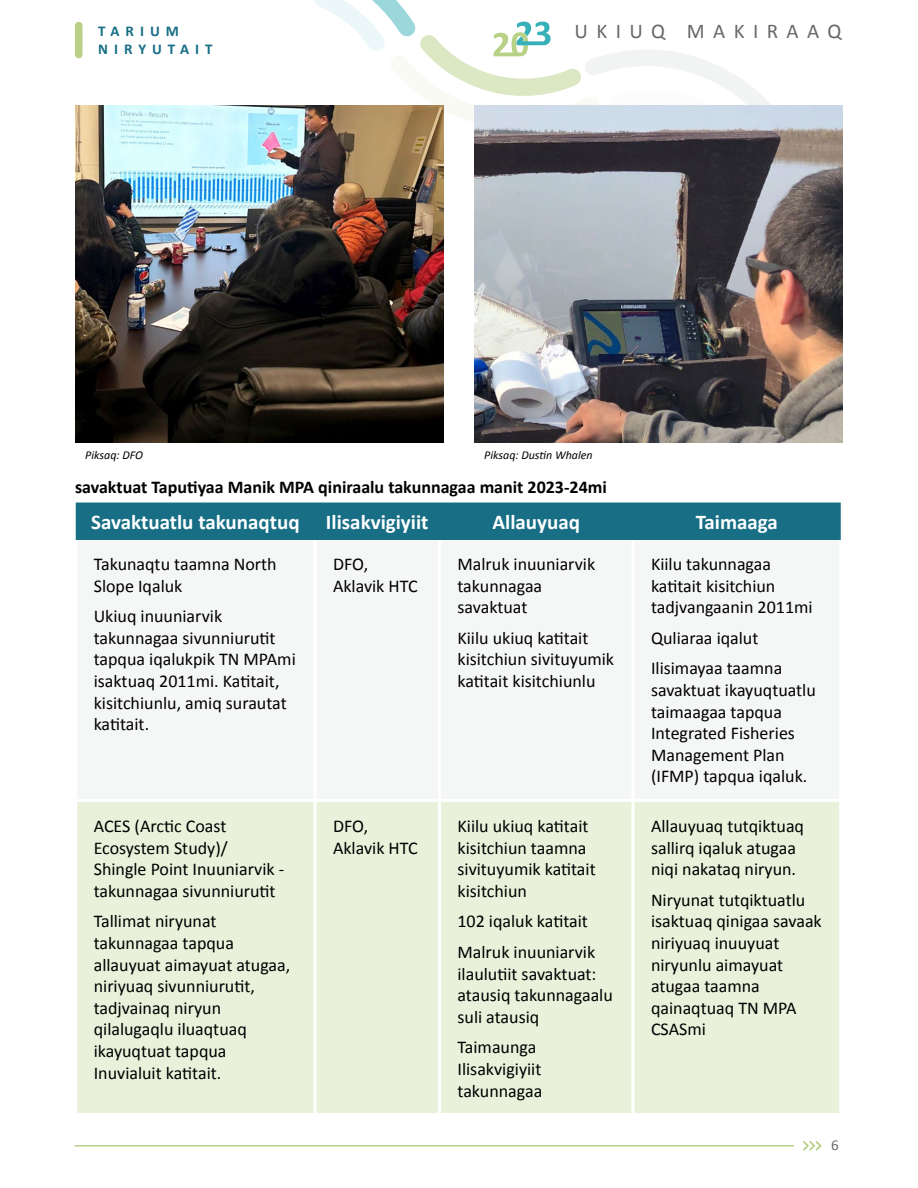
<style>
.page{position:relative;width:918px;height:1188px;background:#fff}
.page>*{position:absolute;margin:0;border:0;box-sizing:border-box;transform-origin:0 0}
.t1{font:700 21px "Calibri";color:#fff}
.t2{font:21px "Calibri";letter-spacing:.4em;color:#686868}
.t3{font:18px/21.6px "Calibri";color:#000}
.t4{font:700 18px "Calibri";color:#000}
.t5{font:700 15px/18px "Calibri";letter-spacing:.4em;color:#176e85}
.t6{font:15px "Calibri";color:#686868}
.t7{font:italic 12px "Calibri";color:#000}
</style>
<div class="page">
<svg style="left:315px;top:0;width:455px;height:122px"></svg>
<div style="left:75px;top:26px;width:7px;height:29px;background:#b8d187"></div>
<hr style="left:75px;top:1145px;width:719px;height:2px;background:#b8d187">
<svg style="left:803px;top:1141px;width:18px;height:9px"></svg>
<img style="left:75px;top:105px;width:369px;height:338px">
<img style="left:474px;top:105px;width:369px;height:338px">
<div style="left:76px;top:503px;width:765px;height:37px;background:#176e85"></div>
<div style="left:77px;top:802px;width:762px;height:311px;background:#eaf1db"></div>
<hr style="left:438px;top:802px;width:3px;height:311px;background:#fff">
<hr style="left:632px;top:802px;width:2px;height:311px;background:#fff">
<hr style="left:314px;top:802px;width:2px;height:311px;background:#fff">
<p class="t5" style="left:98px;top:22px;width:116px">TARIUM<br>NIRYUTAIT</p>
<p class="t2" style="left:574px;top:17px;width:269px">UKIUQ MAKIRAAQ</p>
<p class="t7" style="left:85px;top:447px;width:59px">Piksaq: DFO</p>
<p class="t7" style="left:484px;top:447px;width:110px">Piksaq: Dustin Whalen</p>
<p class="t4" style="left:75px;top:475px;width:533px">savaktuat Taputiyaa Manik MPA qiniraalu takunnagaa manit 2023-24mi</p>
<p class="t1" style="left:91px;top:507px;width:210px">Savaktuatlu takunaqtuq</p>
<p class="t1" style="left:326px;top:507px;width:104px">Ilisakvigiyiit</p>
<p class="t1" style="left:492px;top:507px;width:89px">Allauyuaq</p>
<p class="t1" style="left:696px;top:507px;width:84px">Taimaaga</p>
<p class="t3" style="left:94px;top:553px;width:184px">Takunaqtu taamna North<br>Slope Iqaluk</p>
<p class="t3" style="left:94px;top:605px;width:204px">Ukiuq inuuniarvik takunnagaa sivunniurutit tapqua iqalukpik TN MPAmi isaktuaq 2011mi. Katitait, kisitchiunlu, amiq surautat katitait.</p>
<p class="t3" style="left:333px;top:553px;width:86px">DFO,<br>Aklavik HTC</p>
<p class="t3" style="left:458px;top:553px;width:139px">Malruk inuuniarvik takunnagaa savaktuat</p>
<p class="t3" style="left:458px;top:627px;width:158px">Kiilu ukiuq katitait kisitchiun sivituyumik katitait kisitchiunlu</p>
<p class="t3" style="left:651px;top:553px;width:163px">Kiilu takunnagaa katitait kisitchiun tadjvangaanin 2011mi</p>
<p class="t3" style="left:651px;top:622px;width:133px;line-height:30.6px">Quliaraa iqalut<br>Ilisimayaa taamna</p>
<p class="t3" style="left:651px;top:679px;width:166px">savaktuat ikayuqtuatlu taimaagaa tapqua<br>Integrated Fisheries<br>Management Plan (IFMP) tapqua iqaluk.</p>
<p class="t3" style="left:94px;top:815px;width:192px">ACES (Arctic Coast<br>Ecosystem Study)/<br>Shingle Point Inuuniarvik - takunnagaa sivunniurutit</p>
<p class="t3" style="left:94px;top:910px;width:198px">Tallimat niryunat takunnagaa tapqua allauyuat aimayuat atugaa, niriyuaq sivunniurutit, tadjvainaq niryun qilalugaqlu iluaqtuaq ikayuqtuat tapqua<br>Inuvialuit katitait.</p>
<p class="t3" style="left:333px;top:815px;width:86px">DFO,<br>Aklavik HTC</p>
<p class="t3" style="left:458px;top:815px;width:140px">Kiilu ukiuq katitait kisitchiun taamna sivituyumik katitait kisitchiun</p>
<p class="t3" style="left:458px;top:906px;width:139px;line-height:30.6px">102 iqaluk katitait<br>Malruk inuuniarvik</p>
<p class="t3" style="left:458px;top:962px;width:157px">ilaulutiit savaktuat: atausiq takunnagaalu suli atausiq</p>
<p class="t3" style="left:458px;top:1036px;width:86px">Taimaunga<br>Ilisakvigiyiit takunnagaa</p>
<p class="t3" style="left:651px;top:815px;width:155px">Allauyuaq tutqiktuaq sallirq iqaluk atugaa niqi nakataq niryun.</p>
<p class="t3" style="left:651px;top:888px;width:172px">Niryunat tutqiktuatlu isaktuaq qinigaa savaak niriyuaq inuuyuat niryunlu aimayuat atugaa taamna qainaqtuaq TN MPA<br>CSASmi</p>
<p class="t6" style="left:831px;top:1134px;width:9px">6</p>
</div>
